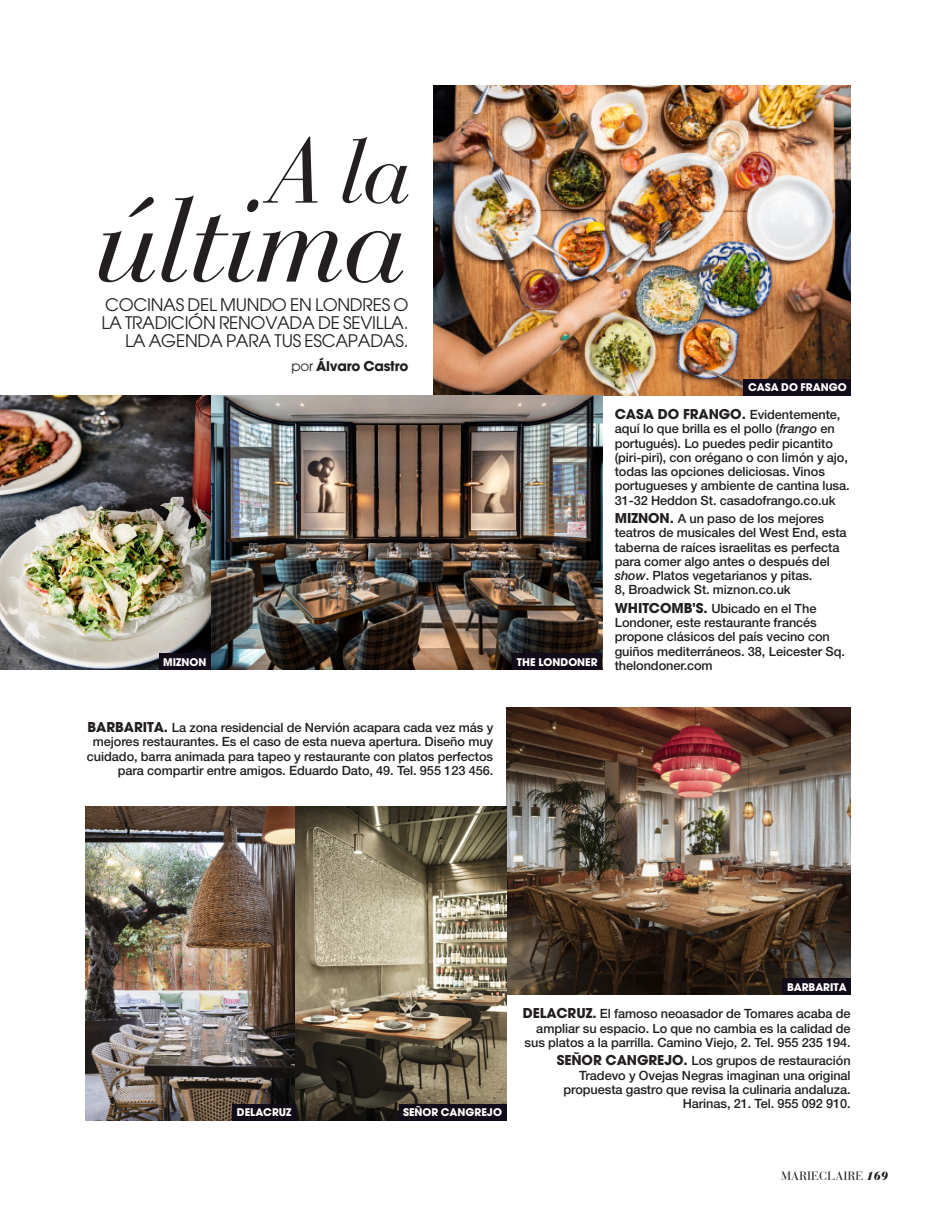
<style>
.page{position:relative;width:936px;height:1212px;background:#fff}
.page>*{position:absolute;margin:0;border:0;box-sizing:border-box;transform-origin:0 0}
.TituloSerif_SENCILLA{font:italic 117.3px "Bauer Bodoni";letter-spacing:-.02em;color:#231f20}
.TituloSerif_SENCILLA-2{font:italic 89.55px "Bauer Bodoni";color:#231f20}
.Entradilla_SENCILLA{font:17.25px/18px "Avant Garde";letter-spacing:-.015em;color:#231f20;text-align:right}
.Entradilla_SENCILLA-2{font:700 13.5px "Avant Garde";letter-spacing:-.015em;color:#231f20}
.t1{font:500 12.75px/14.2px "Helvetica Neue";letter-spacing:-.005em;color:#231f20}
.t2{font:12px "Bauer Bodoni";letter-spacing:.005em;color:#231f20}
.CreditoPasarela{font:700 10.5px "Avant Garde";letter-spacing:.005em;color:#fff}
.s1{font-weight:400}
.s2{font-family:"Avant Garde";font-weight:700;font-size:13.5px}
.s3{font-style:italic}
.s4{font-weight:900;font-style:italic}
</style>
<div class="page">
<img style="left:434px;top:85px;width:416px;height:311px">
<img style="left:506px;top:707px;width:344px;height:288px">
<img style="left:85px;top:806px;width:421px;height:315px">
<div style="left:782px;top:978px;width:68px;height:17px;background:#120b19"></div>
<div style="left:233px;top:1104px;width:63px;height:17px;background:#120b19"></div>
<div style="left:399px;top:1104px;width:107px;height:17px;background:#120b19"></div>
<img style="left:0;top:396px;width:602px;height:274px">
<div style="left:512px;top:653px;width:90px;height:17px;background:#120b19"></div>
<div style="left:743px;top:379px;width:107px;height:17px;background:#120b19"></div>
<div style="left:159px;top:653px;width:51px;height:17px;background:#120b19"></div>
<p class="TituloSerif_SENCILLA-2" style="left:268px;top:118px;width:145px">A la</p>
<p class="TituloSerif_SENCILLA" style="left:94px;top:171px;width:315px">última</p>
<p class="Entradilla_SENCILLA" style="left:101px;top:296px;width:308px">COCINAS DEL MUNDO EN LONDRES O<br>LA TRADICIÓN RENOVADA DE SEVILLA.<br>LA AGENDA PARA TUS ESCAPADAS.</p>
<p class="Entradilla_SENCILLA-2" style="left:291px;top:357px;width:118px"><span class="s1">por</span> Álvaro Castro</p>
<p class="CreditoPasarela" style="left:163px;top:655px;width:45px">MIZNON</p>
<p class="t1" style="left:87px;top:720px;width:408px;text-align:right"><span class="s2">BARBARITA.</span> La zona residencial de Nervión acapara cada vez más y mejores restaurantes. Es el caso de esta nueva apertura. Diseño muy cuidado, barra animada para tapeo y restaurante con platos perfectos para compartir entre amigos. Eduardo Dato, 49. Tel. 955 123 456.</p>
<p class="CreditoPasarela" style="left:517px;top:655px;width:82px">THE LONDONER</p>
<p class="CreditoPasarela" style="left:748px;top:381px;width:100px">CASA DO FRANGO</p>
<p class="t1" style="left:614px;top:407px;width:236px"><span class="s2">CASA DO FRANGO.</span> Evidentemente, aquí lo que brilla es el pollo (<span class="s3">frango</span> en portugués). Lo puedes pedir picantito (piri-piri), con orégano o con limón y ajo, todas las opciones deliciosas. Vinos portugueses y ambiente de cantina lusa.<br>31-32 Heddon St. casadofrango.co.uk</p>
<p class="t1" style="left:614px;top:511px;width:233px"><span class="s2">MIZNON.</span> A un paso de los mejores teatros de musicales del West End, esta taberna de raíces israelitas es perfecta para comer algo antes o después del <span class="s3">show</span>. Platos vegetarianos y pitas.<br>8, Broadwick St. miznon.co.uk</p>
<p class="t1" style="left:614px;top:601px;width:232px"><span class="s2">WHITCOMB'S.</span> Ubicado en el The<br>Londoner, este restaurante francés propone clásicos del país vecino con guiños mediterráneos. 38, Leicester Sq. thelondoner.com</p>
<p class="CreditoPasarela" style="left:237px;top:1106px;width:56px">DELACRUZ</p>
<p class="CreditoPasarela" style="left:403px;top:1106px;width:100px">SEÑOR CANGREJO</p>
<p class="CreditoPasarela" style="left:787px;top:980px;width:61px">BARBARITA</p>
<p class="t1" style="left:523px;top:1006px;width:329px;text-align:right"><span class="s2">DELACRUZ.</span> El famoso neoasador de Tomares acaba de ampliar su espacio. Lo que no cambia es la calidad de sus platos a la parrilla. Camino Viejo, 2. Tel. 955 235 194.</p>
<p class="t1" style="left:556px;top:1053px;width:295px;text-align:right"><span class="s2">SEÑOR CANGREJO.</span> Los grupos de restauración Tradevo y Ovejas Negras imaginan una original propuesta gastro que revisa la culinaria andaluza.<br>Harinas, 21. Tel. 955 092 910.</p>
<p class="t2" style="left:781px;top:1169px;width:109px">MARIECLAIRE <span class="s4">169</span></p>
</div>
